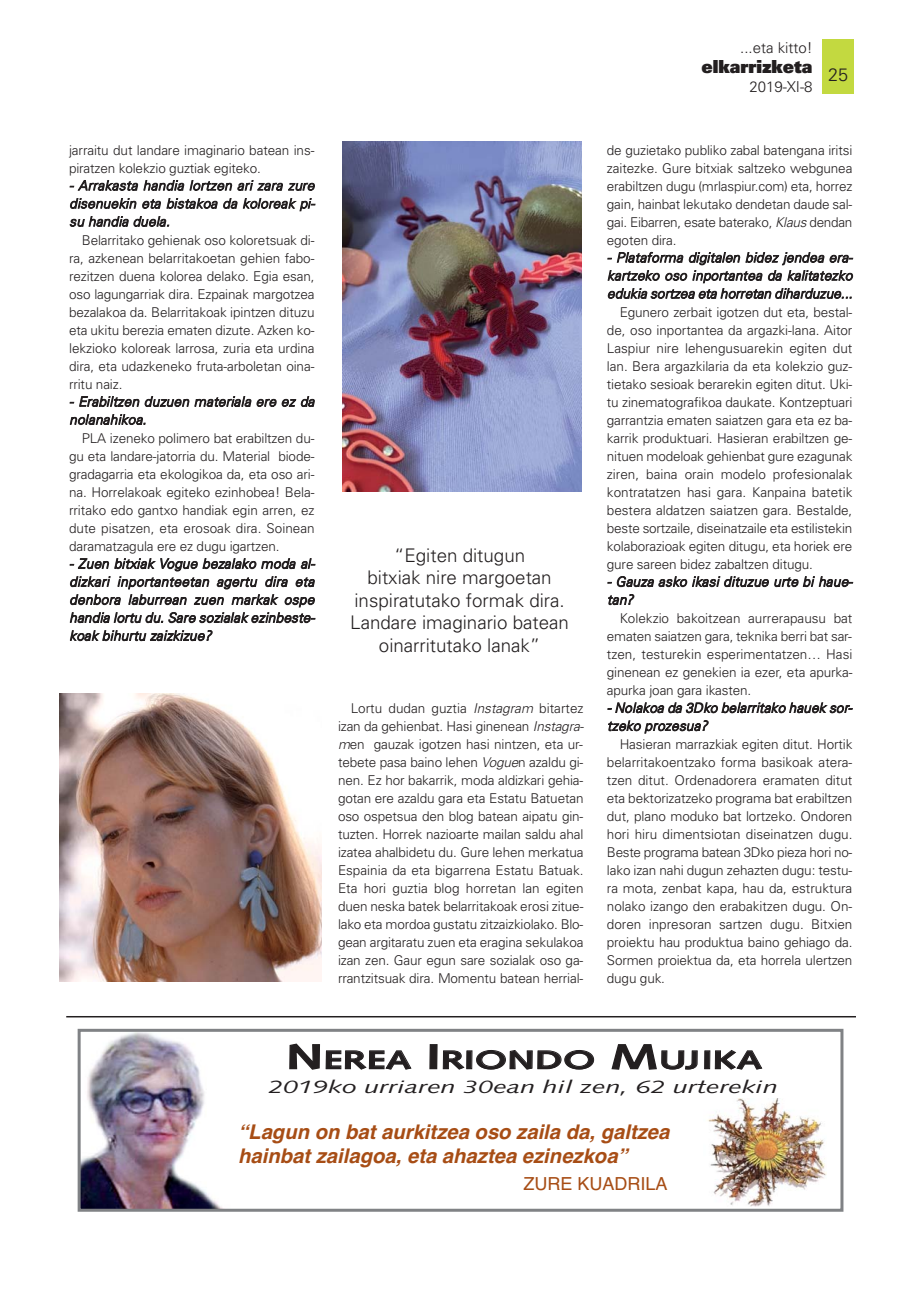
<style>
.page{position:relative;width:919px;height:1289px;background:#fff}
.page>*{position:absolute;margin:0;border:0;box-sizing:border-box;transform-origin:0 0}
.t1{font:700 25.8px "Syntax";color:#231f20;scale:1.5 1}
.t2{font:italic 700 20.25px/24.3px "Helvetica";color:#a74d15}
.t3{font:300 18.75px/22.5px "Univers";color:#231f20;text-align:center}
.t4{font:italic 18px "Syntax";color:#231f20;scale:1.5 1}
.t5{font:900 18px "Univers";color:#231f20}
.t6{font:18px "Helvetica";color:#a74d15}
.t7{font:300 18px "Univers";color:#231f20}
.t8{font:300 15px "Univers";color:#231f20}
.t9{font:300 13.5px/18px "Univers";letter-spacing:-.01em;color:#231f20;text-align:justify}
.t10{font:italic 300 13.5px/18px "Univers";color:#231f20;text-align:justify}
.s1{font-style:italic}
.s2{font-size:34.5px}
</style>
<div class="page">
<div style="left:822px;top:40px;width:31px;height:54px;background:#c3d940"></div>
<img style="left:82px;top:1032px;width:139px;height:175px">
<div style="left:78px;top:1028px;width:765px;height:183px;border:3px solid #808285"></div>
<img style="left:707px;top:1098px;width:119px;height:108px">
<hr style="left:66px;top:1015px;width:789px;height:2px;background:#231f20">
<img style="left:342px;top:141px;width:239px;height:350px">
<img style="left:59px;top:693px;width:262px;height:288px">
<p class="t9" style="left:69px;top:142px;width:247px">jarraitu dut landare imaginario batean ins&shy;piratzen kolekzio guztiak egiteko.</p>
<p class="t10" style="left:69px;top:178px;width:249px">- Arrakasta handia lortzen ari zara zure disenuekin eta bistakoa da koloreak pi&shy;su handia duela.</p>
<p class="t9" style="left:69px;top:232px;width:247px;text-indent:13px">Belarritako gehienak oso koloretsuak di&shy;ra, azkenean belarritakoetan gehien fabo&shy;rezitzen duena kolorea delako. Egia esan, oso lagungarriak dira. Ezpainak margotzea bezalakoa da. Belarritakoak ipintzen dituzu eta ukitu berezia ematen dizute. Azken ko&shy;lekzioko koloreak larrosa, zuria eta urdina dira, eta udazkeneko fruta-arboletan oina&shy;rritu naiz.</p>
<p class="t10" style="left:69px;top:394px;width:249px">- Erabiltzen duzuen materiala ere ez da nolanahikoa.</p>
<p class="t9" style="left:69px;top:430px;width:247px;text-indent:13px">PLA izeneko polimero bat erabiltzen du&shy;gu eta landare-jatorria du. Material biode&shy;gradagarria eta ekologikoa da, eta oso ari&shy;na. Horrelakoak egiteko ezinhobea! Bela&shy;rritako edo gantxo handiak egin arren, ez dute pisatzen, eta erosoak dira. Soinean daramatzagula ere ez dugu igartzen.</p>
<p class="t10" style="left:69px;top:556px;width:249px">- Zuen bitxiak Vogue bezalako moda al&shy;dizkari inportanteetan agertu dira eta denbora laburrean zuen markak ospe handia lortu du. Sare sozialak ezinbeste&shy;koak bihurtu zaizkizue?</p>
<h3 class="t3" style="left:350px;top:546px;width:220px">“Egiten ditugun<br>bitxiak nire margoetan inspiratutako formak dira.<br>Landare imaginario batean oinarritutako lanak”</h3>
<p class="t9" style="left:338px;top:700px;width:250px;text-align:left;text-indent:13px">Lortu dudan guztia <span class="s1">Instagram</span> bitartez izan da gehienbat. Hasi ginenean <span class="s1">Instagra&shy;m</span>en gauzak igotzen hasi nintzen, eta ur&shy;tebete pasa baino lehen <span class="s1">Vogue</span>n azaldu gi&shy;nen. Ez hor bakarrik, moda aldizkari gehia&shy;gotan ere azaldu gara eta Estatu Batuetan oso ospetsua den blog batean aipatu gin&shy;tuzten. Horrek nazioarte mailan saldu ahal izatea ahalbidetu du. Gure lehen merkatua Espainia da eta bigarrena Estatu Batuak.<br>Eta hori guztia blog horretan lan egiten duen neska batek belarritakoak erosi zitue&shy;lako eta mordoa gustatu zitzaizkiolako. Blo&shy;gean argitaratu zuen eta eragina sekulakoa izan zen. Gaur egun sare sozialak oso ga&shy;rrantzitsuak dira. Momentu batean herrial-</p>
<p class="t8" style="left:740px;top:42px;width:74px">...eta kitto!</p>
<h3 class="t5" style="left:701px;top:57px;width:113px">elkarrizketa</h3>
<p class="t8" style="left:749px;top:81px;width:65px">2019-XI-8</p>
<h3 class="t7" style="left:828px;top:68px;width:21px">25</h3>
<p class="t9" style="left:607px;top:142px;width:247px">de guzietako publiko zabal batengana iritsi zaitezke. Gure bitxiak saltzeko webgunea erabiltzen dugu (mrlaspiur.com) eta, horrez gain, hainbat lekutako dendetan daude sal&shy;gai. Eibarren, esate baterako, <span class="s1">Klaus</span>dendan egoten dira.</p>
<p class="t10" style="left:607px;top:250px;width:250px">- Plataforma digitalen bidez jendea era&shy;kartzeko oso inportantea da kalitatezko edukia sortzea eta horretan diharduzue...</p>
<p class="t9" style="left:607px;top:304px;width:247px;text-indent:13px">Egunero zerbait igotzen dut eta, bestal&shy;de, oso inportantea da argazki-lana. Aitor Laspiur nire lehengusuarekin egiten dut lan. Bera argazkilaria da eta kolekzio guz&shy;tietako sesioak berarekin egiten ditut. Uki&shy;tu zinematografikoa daukate. Kontzeptuari garrantzia ematen saiatzen gara eta ez ba&shy;karrik produktuari. Hasieran erabiltzen ge&shy;nituen modeloak gehienbat gure ezagunak ziren, baina orain modelo profesionalak kontratatzen hasi gara. Kanpaina batetik bestera aldatzen saiatzen gara. Bestalde, beste sortzaile, diseinatzaile eta estilistekin kolaborazioak egiten ditugu, eta horiek ere gure sareen bidez zabaltzen ditugu.</p>
<p class="t10" style="left:607px;top:574px;width:249px">- Gauza asko ikasi dituzue urte bi haue&shy;tan?</p>
<p class="t9" style="left:607px;top:610px;width:247px;text-indent:13px">Kolekzio bakoitzean aurrerapausu bat ematen saiatzen gara, teknika berri bat sar&shy;tzen, testurekin esperimentatzen… Hasi ginenean ez genekien ia ezer, eta apurka&shy;apurka joan gara ikasten.</p>
<p class="t10" style="left:607px;top:700px;width:249px">- Nolakoa da 3Dko belarritako hauek sor&shy;tzeko prozesua?</p>
<p class="t9" style="left:607px;top:736px;width:247px;text-indent:13px">Hasieran marrazkiak egiten ditut. Hortik belarritakoentzako forma basikoak atera&shy;tzen ditut. Ordenadorera eramaten ditut eta bektorizatzeko programa bat erabiltzen dut, plano moduko bat lortzeko. Ondoren hori hiru dimentsiotan diseinatzen dugu.<br>Beste programa batean 3Dko pieza hori no&shy;lako izan nahi dugun zehazten dugu: testu&shy;ra mota, zenbat kapa, hau da, estruktura nolako izango den erabakitzen dugu. On&shy;doren inpresoran sartzen dugu. Bitxien proiektu hau produktua baino gehiago da.<br>Sormen proiektua da, eta horrela ulertzen dugu guk.</p>
<h1 class="t1" style="left:286px;top:1044px;width:319px"><span class="s2">N</span>EREA <span class="s2">I</span>RIONDO <span class="s2">M</span>UJIKA</h1>
<h3 class="t4" style="left:268px;top:1077px;width:341px">2019ko urriaren 30ean hil zen, 62 urterekin</h3>
<h2 class="t2" style="left:238px;top:1121px;width:433px">“Lagun on bat aurkitzea oso zaila da, galtzea hainbat zailagoa, eta ahaztea ezinezkoa”</h2>
<h3 class="t6" style="left:523px;top:1177px;width:146px">ZURE KUADRILA</h3>
</div>
